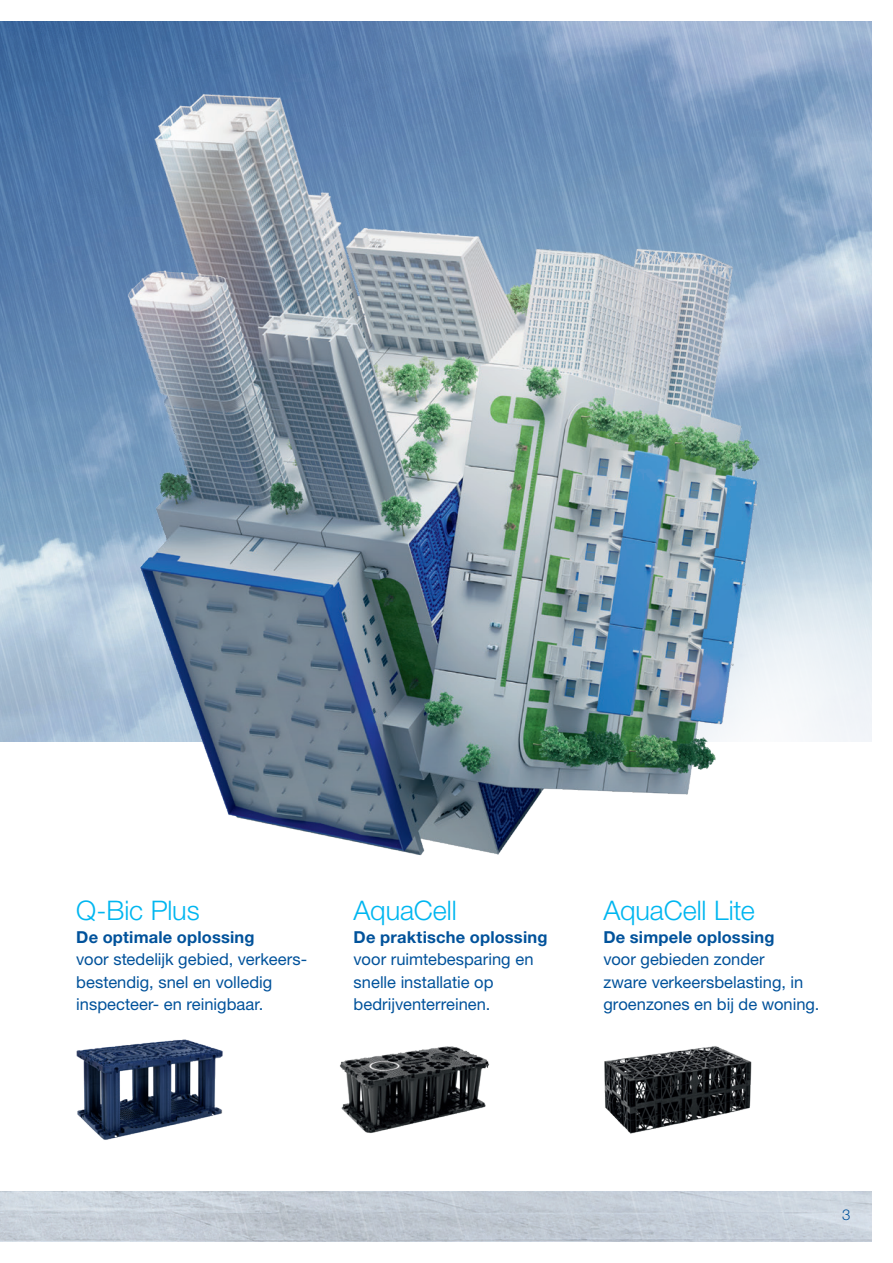
<style>
.page{position:relative;width:893px;height:1263px;background:#fff}
.page>*{position:absolute;margin:0;border:0;box-sizing:border-box;transform-origin:0 0}
._2_Subhead_18_23_Lig{font:300 27px "Helvetica Neue";letter-spacing:-.005em;color:#00b6f0}
._3_Body_11_15_Regula{font:16.5px/22.5px "Helvetica Neue";color:#01529b}
.t1{font:300 15px "Helvetica Neue";color:#01529b}
.s1{font-weight:700}
</style>
<div class="page">
<img style="left:0;top:1191px;width:872px;height:48px">
<img style="left:0;top:21px;width:872px;height:835px">
<img style="left:76px;top:1039px;width:147px;height:101px">
<img style="left:604px;top:1046px;width:148px;height:88px">
<img style="left:340px;top:1046px;width:150px;height:87px">
<p class="_2_Subhead_18_23_Lig" style="left:76px;top:894px;width:125px">Q-Bic Plus</p>
<p class="_3_Body_11_15_Regula" style="left:76px;top:925px;width:232px"><span class="s1">De optimale oplossing<br></span>voor stedelijk gebied, verkeers&shy;bestendig, snel en volledig inspecteer- en reinigbaar.</p>
<p class="_2_Subhead_18_23_Lig" style="left:354px;top:894px;width:105px">AquaCell</p>
<p class="_3_Body_11_15_Regula" style="left:354px;top:925px;width:195px"><span class="s1">De praktische oplossing </span>voor ruimtebesparing en snelle installatie op bedrijventerreinen.</p>
<p class="_2_Subhead_18_23_Lig" style="left:603px;top:894px;width:153px">AquaCell Lite</p>
<p class="_3_Body_11_15_Regula" style="left:603px;top:925px;width:218px"><span class="s1">De simpele oplossing<br></span>voor gebieden zonder<br>zware verkeersbelasting, in groenzones en bij de woning.</p>
<p class="t1" style="left:842px;top:1206px;width:10px">3</p>
</div>
